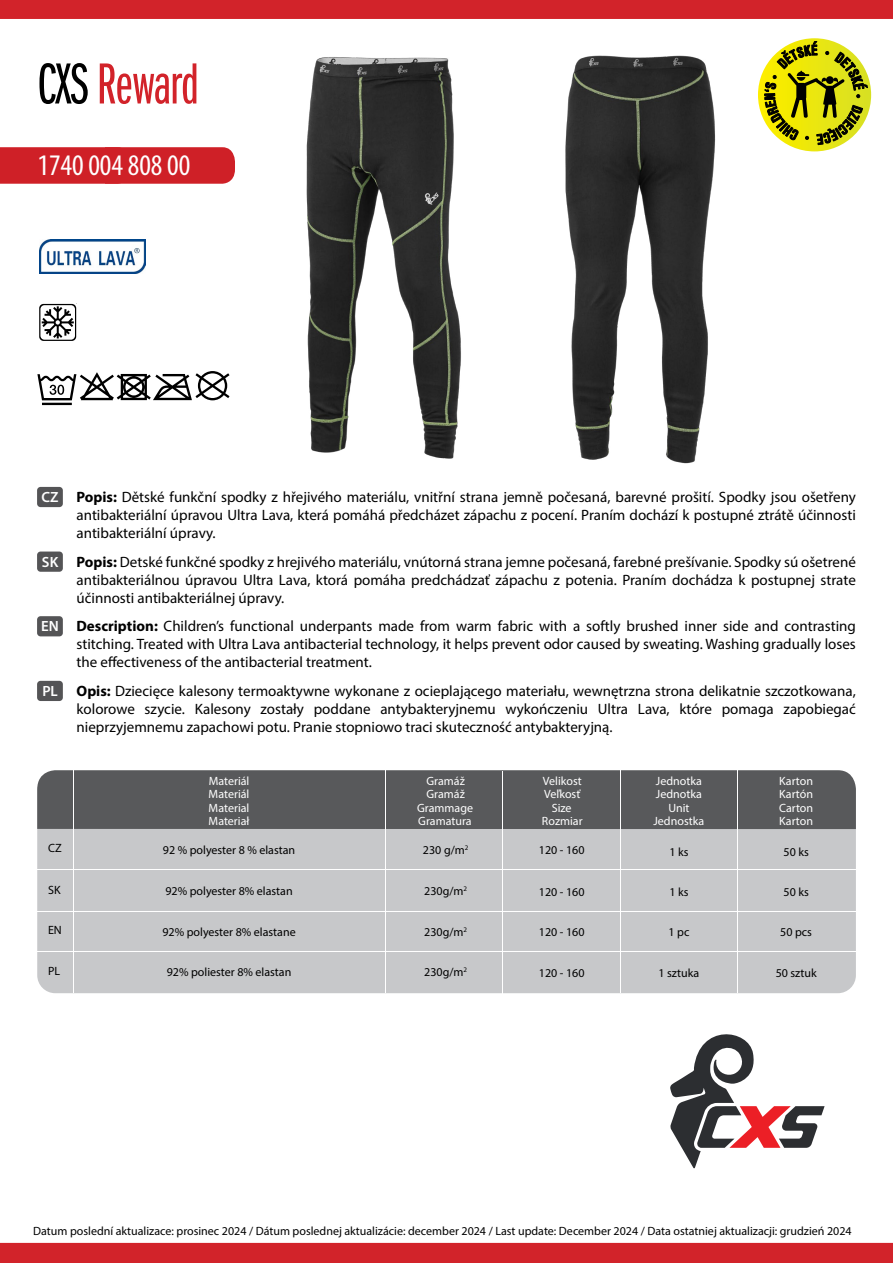
<style>
.page{position:relative;width:893px;height:1263px;background:#fff}
.page>*{position:absolute;margin:0;border:0;box-sizing:border-box;transform-origin:0 0}
.t1{font:60px "ITC Franklin Gothic Std Bk X Cp";letter-spacing:-.01em;color:#d2232a}
.t2{font:condensed 30px "Myriad Pro";color:#fff}
.t3{font:15px/18px "Myriad Pro";color:#000;text-align:justify}
.t4{font:600 14.85px "Myriad Pro";color:#fff}
.t5{font:12px "Myriad Pro";color:#000}
.t6{font:12px "Myriad Pro";color:#fff}
.t7{font:7.05px "Myriad Pro";color:#000}
.s1{color:#000}
.s2{font-weight:700}
</style>
<div class="page">
<div style="left:0;top:147px;width:235px;height:37px;background:#cf2027"></div>
<img style="left:306px;top:57px;width:155px;height:402px">
<img style="left:565px;top:55px;width:151px;height:409px">
<svg style="left:39px;top:303px;width:38px;height:38px"></svg>
<img style="left:39px;top:239px;width:107px;height:35px">
<svg style="left:37px;top:371px;width:193px;height:34px"></svg>
<svg style="left:758px;top:38px;width:113px;height:113px"></svg>
<div style="left:37px;top:487px;width:26px;height:20px;background:#545456;border-radius:3px"></div>
<div style="left:37px;top:551px;width:26px;height:21px;background:#545456;border-radius:3px"></div>
<div style="left:37px;top:616px;width:26px;height:20px;background:#545456;border-radius:3px"></div>
<div style="left:37px;top:681px;width:26px;height:20px;background:#545456;border-radius:3px"></div>
<div style="left:0;top:0;width:893px;height:19px;background:#d2232a"></div>
<div style="left:0;top:1243px;width:893px;height:20px;background:#d2232a"></div>
<svg style="left:670px;top:1034px;width:155px;height:134px"></svg>
<div style="left:37px;top:773px;width:819px;height:220px;background:#c7c8ca;border-radius:18px"></div>
<div style="left:37px;top:770px;width:819px;height:59px;background:#58595b"></div>
<hr style="left:73px;top:771px;width:1px;height:222px;background:#fff">
<hr style="left:738px;top:771px;width:1px;height:222px;background:#fff">
<hr style="left:620px;top:771px;width:1px;height:222px;background:#fff">
<hr style="left:503px;top:771px;width:1px;height:222px;background:#fff">
<hr style="left:385px;top:771px;width:1px;height:222px;background:#fff">
<hr style="left:37px;top:952px;width:819px;height:1px;background:#fff">
<hr style="left:37px;top:869px;width:819px;height:1px;background:#fff">
<hr style="left:37px;top:911px;width:819px;height:1px;background:#fff">
<h1 class="t1" style="left:37px;top:53px;width:163px"><span class="s1">CXS</span> Reward</h1>
<h2 class="t2" style="left:38px;top:147px;width:154px">1740 004 808 00</h2>
<p class="t4" style="left:42px;top:487px;width:19px">CZ</p>
<p class="t4" style="left:42px;top:552px;width:18px">SK</p>
<p class="t4" style="left:41px;top:617px;width:19px">EN</p>
<p class="t4" style="left:42px;top:681px;width:17px">PL</p>
<p class="t3" style="left:77px;top:488px;width:781px"><span class="s2">Popis:</span> Dětské funkční spodky z hřejivého materiálu, vnitřní strana jemně počesaná, barevné prošití. Spodky jsou ošetřeny antibakteriální úpravou Ultra Lava, která pomáhá předcházet zápachu z pocení. Praním dochází k postupné ztrátě účinnosti antibakteriální úpravy.</p>
<p class="t3" style="left:77px;top:552px;width:781px"><span class="s2">Popis:</span> Detské funkčné spodky z hrejivého materiálu, vnútorná strana jemne počesaná, farebné prešívanie. Spodky sú ošetrené antibakteriálnou úpravou Ultra Lava, ktorá pomáha predchádzať zápachu z potenia. Praním dochádza k postupnej strate účinnosti antibakteriálnej úpravy.</p>
<p class="t3" style="left:77px;top:617px;width:781px"><span class="s2">Description:</span> Children’s functional underpants made from warm fabric with a softly brushed inner side and contrasting stitching. Treated with Ultra Lava antibacterial technology, it helps prevent odor caused by sweating. Washing gradually loses the effectiveness of the antibacterial treatment.</p>
<p class="t3" style="left:77px;top:681px;width:781px"><span class="s2">Opis:</span> Dziecięce kalesony termoaktywne wykonane z ocieplającego materiału, wewnętrzna strona delikatnie szczotkowana, kolorowe szycie. Kalesony zostały poddane antybakteryjnemu wykończeniu Ultra Lava, które pomaga zapobiegać nieprzyjemnemu zapachowi potu. Pranie stopniowo traci skuteczność antybakteryjną.</p>
<p class="t5" style="left:48px;top:840px;width:15px">CZ</p>
<p class="t6" style="left:209px;top:773px;width:42px">Materiál</p>
<p class="t6" style="left:427px;top:773px;width:40px">Gramáž</p>
<p class="t6" style="left:543px;top:773px;width:40px">Velikost</p>
<p class="t6" style="left:656px;top:773px;width:48px">Jednotka</p>
<p class="t6" style="left:779px;top:773px;width:35px">Karton</p>
<p class="t6" style="left:209px;top:787px;width:42px">Materiál</p>
<p class="t6" style="left:209px;top:800px;width:42px">Material</p>
<p class="t6" style="left:209px;top:814px;width:42px">Materiał</p>
<p class="t5" style="left:163px;top:842px;width:134px">92 % polyester 8 % elastan</p>
<p class="t6" style="left:427px;top:787px;width:40px">Gramáž</p>
<p class="t6" style="left:418px;top:814px;width:55px">Gramatura</p>
<p class="t6" style="left:417px;top:800px;width:57px">Grammage</p>
<p class="t6" style="left:544px;top:787px;width:38px">Veľkosť</p>
<p class="t6" style="left:542px;top:814px;width:42px">Rozmiar</p>
<p class="t6" style="left:552px;top:800px;width:21px">Size</p>
<p class="t6" style="left:656px;top:787px;width:48px">Jednotka</p>
<p class="t6" style="left:653px;top:814px;width:52px">Jednostka</p>
<p class="t6" style="left:668px;top:800px;width:23px">Unit</p>
<p class="t5" style="left:423px;top:842px;width:47px">230 g/m<sup>2</sup></p>
<p class="t5" style="left:539px;top:842px;width:47px">120 - 160</p>
<p class="t5" style="left:669px;top:844px;width:21px">1 ks</p>
<p class="t6" style="left:779px;top:787px;width:35px">Kartón</p>
<p class="t6" style="left:779px;top:814px;width:35px">Karton</p>
<p class="t6" style="left:779px;top:800px;width:36px">Carton</p>
<p class="t5" style="left:783px;top:844px;width:27px">50 ks</p>
<p class="t5" style="left:48px;top:882px;width:14px">SK</p>
<p class="t5" style="left:165px;top:884px;width:129px">92% polyester 8% elastan</p>
<p class="t5" style="left:424px;top:884px;width:41px">230g/m</p>
<p class="t5" style="left:539px;top:884px;width:47px">120 - 160</p>
<p class="t5" style="left:669px;top:884px;width:21px">1 ks</p>
<p class="t5" style="left:783px;top:884px;width:27px">50 ks</p>
<p class="t7" style="left:464px;top:885px;width:5px">2</p>
<p class="t5" style="left:48px;top:923px;width:15px">EN</p>
<p class="t5" style="left:48px;top:963px;width:14px">PL</p>
<p class="t5" style="left:162px;top:925px;width:135px">92% polyester 8% elastane</p>
<p class="t5" style="left:167px;top:965px;width:126px">92% poliester 8% elastan</p>
<p class="t5" style="left:424px;top:925px;width:44px">230g/m<sup>2</sup></p>
<p class="t5" style="left:424px;top:965px;width:44px">230g/m<sup>2</sup></p>
<p class="t5" style="left:539px;top:924px;width:47px">120 - 160</p>
<p class="t5" style="left:539px;top:965px;width:47px">120 - 160</p>
<p class="t5" style="left:668px;top:924px;width:22px">1 pc</p>
<p class="t5" style="left:658px;top:965px;width:42px">1 sztuka</p>
<p class="t5" style="left:780px;top:924px;width:33px">50 pcs</p>
<p class="t5" style="left:776px;top:965px;width:42px">50 sztuk</p>
<p class="t5" style="left:33px;top:1223px;width:820px">Datum poslední aktualizace: prosinec 2024 / Dátum poslednej aktualizácie: december 2024 / Last update: December 2024 / Data ostatniej aktualizacji: grudzień 2024</p>
</div>
